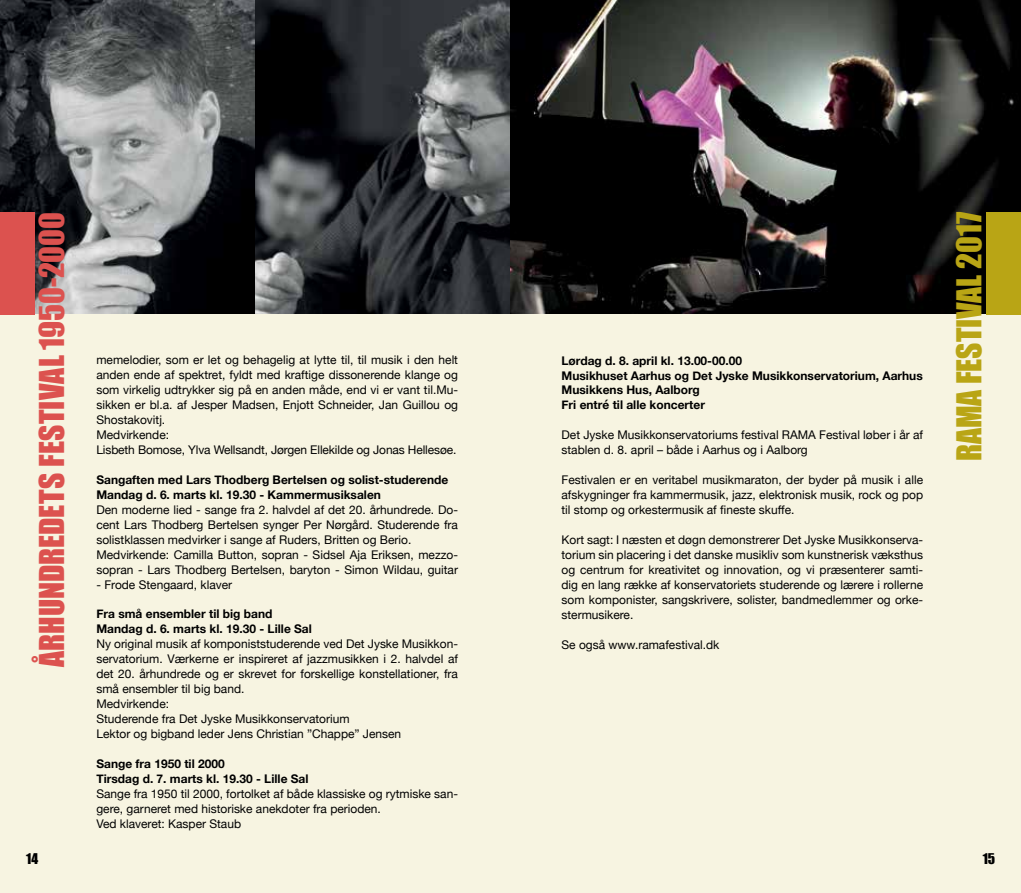
<style>
.page{position:relative;width:1021px;height:893px;background:#fff}
.page>*{position:absolute;margin:0;border:0;box-sizing:border-box;transform-origin:0 0}
.t1{font:31.5px "Impact";color:#dc524f}
.t2{font:31.5px "Impact";color:#b9a515}
.t3{font:13.65px "Impact";color:#000}
.t4{font:12px/15px "Helvetica Neue";color:#000}
.t5{font:700 12px/15px "Helvetica Neue";color:#000}
</style>
<div class="page">
<img style="left:0;top:0;width:255px;height:315px">
<svg style="left:255px;top:0;width:255px;height:315px;background:#36383b"></svg>
<svg style="left:510px;top:0;width:510px;height:315px;background:#282726"></svg>
<div style="left:510px;top:315px;width:510px;height:578px;background:#f7f4e1"></div>
<div style="left:986px;top:213px;width:34px;height:102px;background:#b9a515"></div>
<div style="left:0;top:315px;width:510px;height:578px;background:#f7f4e1"></div>
<div style="left:0;top:213px;width:34px;height:102px;background:#dc524f"></div>
<h1 class="t1" style="left:27px;top:667px;width:456px;rotate:-90deg">ÅRHUNDREDETS FESTIVAL 1950-2000</h1>
<h1 class="t2" style="left:944px;top:461px;width:251px;rotate:-90deg">RAMA FESTIVAL 2017</h1>
<p class="t4" style="left:96px;top:353px;width:363px">memelodier, som er let og behagelig at lytte til, til musik i den helt anden ende af spektret, fyldt med kraftige dissonerende klange og som virkelig udtrykker sig på en anden måde, end vi er vant til.Mu&shy;sikken er bl.a. af Jesper Madsen, Enjott Schneider, Jan Guillou og Shostakovitj.<br>Medvirkende:<br>Lisbeth Bomose, Ylva Wellsandt, Jørgen Ellekilde og Jonas Hellesøe.</p>
<p class="t5" style="left:96px;top:472px;width:353px">Sangaften med Lars Thodberg Bertelsen og solist-studerende<br>Mandag d. 6. marts kl. 19.30 - Kammermusiksalen</p>
<p class="t4" style="left:96px;top:503px;width:363px">Den moderne lied - sange fra 2. halvdel af det 20. århundrede. Do&shy;cent Lars Thodberg Bertelsen synger Per Nørgård. Studerende fra solistklassen medvirker i sange af Ruders, Britten og Berio.<br>Medvirkende: Camilla Button, sopran - Sidsel Aja Eriksen, mezzo&shy;sopran - Lars Thodberg Bertelsen, baryton - Simon Wildau, guitar</p>
<p class="t4" style="left:96px;top:577px;width:137px">- Frode Stengaard, klaver</p>
<p class="t5" style="left:96px;top:607px;width:217px">Fra små ensembler til big band<br>Mandag d. 6. marts kl. 19.30 - Lille Sal</p>
<p class="t4" style="left:96px;top:637px;width:363px">Ny original musik af komponiststuderende ved Det Jyske Musikkon&shy;servatorium. Værkerne er inspireret af jazzmusikken i 2. halvdel af det 20. århundrede og er skrevet for forskellige konstellationer, fra små ensembler til big band.<br>Medvirkende:<br>Studerende fra Det Jyske Musikkonservatorium<br>Lektor og bigband leder Jens Christian ”Chappe” Jensen</p>
<p class="t5" style="left:96px;top:756px;width:214px">Sange fra 1950 til 2000<br>Tirsdag d. 7. marts kl. 19.30 - Lille Sal</p>
<p class="t4" style="left:96px;top:787px;width:363px">Sange fra 1950 til 2000, fortolket af både klassiske og rytmiske san&shy;gere, garneret med historiske anekdoter fra perioden.<br>Ved klaveret: Kasper Staub</p>
<p class="t5" style="left:561px;top:353px;width:363px">Lørdag d. 8. april kl. 13.00-00.00<br>Musikhuset Aarhus og Det Jyske Musikkonservatorium, Aarhus Musikkens Hus, Aalborg<br>Fri entré til alle koncerter</p>
<p class="t4" style="left:561px;top:428px;width:363px">Det Jyske Musikkonservatoriums festival RAMA Festival løber i år af stablen d. 8. april – både i Aarhus og i Aalborg</p>
<p class="t4" style="left:561px;top:473px;width:363px;text-align:justify">Festivalen er en veritabel musikmaraton, der byder på musik i alle afskygninger fra kammermusik, jazz, elektronisk musik, rock og pop til stomp og orkestermusik af fineste skuffe.</p>
<p class="t4" style="left:561px;top:533px;width:363px;text-align:justify">Kort sagt: I næsten et døgn demonstrerer Det Jyske Musikkonserva&shy;torium sin placering i det danske musikliv som kunstnerisk væksthus og centrum for kreativitet og innovation, og vi præsenterer samti&shy;dig en lang række af konservatoriets studerende og lærere i rollerne som komponister, sangskrivere, solister, bandmedlemmer og orke&shy;stermusikere.</p>
<p class="t4" style="left:561px;top:637px;width:159px">Se også www.ramafestival.dk</p>
<p class="t3" style="left:26px;top:848px;width:13px">14</p>
<p class="t3" style="left:982px;top:848px;width:14px">15</p>
</div>
